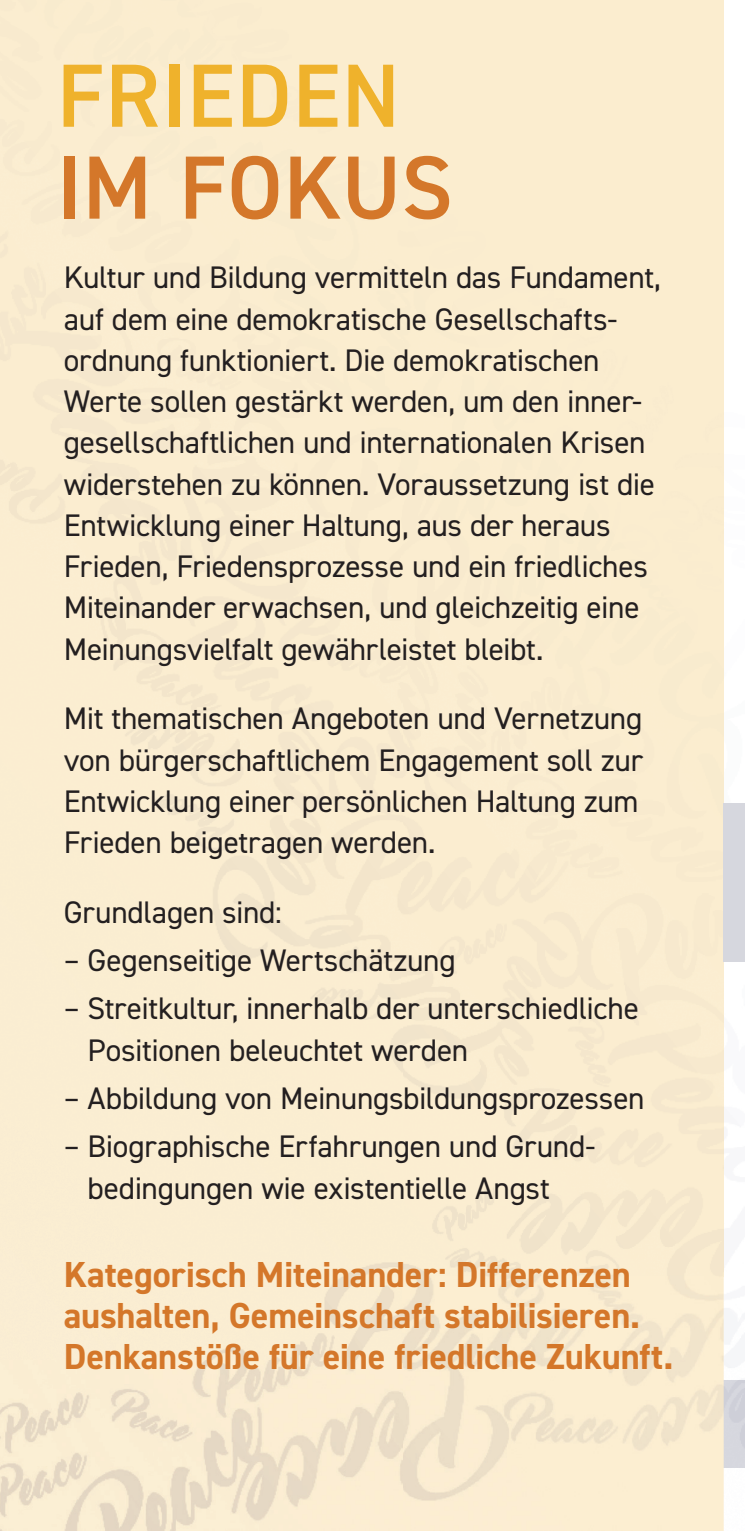
<style>
.page{position:relative;width:745px;height:1531px;background:#fff}
.page>*{position:absolute;margin:0;border:0;box-sizing:border-box;transform-origin:0 0}
.t1{font:600 90px "DIN2014";letter-spacing:.01em;color:#efb22c}
.t2{font:600 90px "DIN2014";color:#d4772a}
.t3{font:700 36.25px/41.2px "DIN2014";letter-spacing:-.005em;color:#d4772a}
.t4{font:31.25px/41.2px "DIN2014";letter-spacing:-.01em;color:#231f20}
</style>
<div class="page">
<div style="left:723px;top:1381px;width:21px;height:86px;background:#d6d7de"></div>
<div style="left:723px;top:804px;width:21px;height:157px;background:#d6d7de"></div>
<h1 class="t1" style="left:57px;top:36px;width:344px">FRIEDEN</h1>
<h1 class="t2" style="left:57px;top:128px;width:397px">IM FOKUS</h1>
<p class="t4" style="left:64px;top:256px;width:598px">Kultur und Bildung vermitteln das Fundament, auf dem eine demokratische Gesellschafts&shy;ordnung funktioniert. Die demokratischen Werte sollen gestärkt werden, um den inner&shy;gesellschaftlichen und internationalen Krisen widerstehen zu können. Voraussetzung ist die Entwicklung einer Haltung, aus der heraus Frieden, Friedensprozesse und ein friedliches Miteinander erwachsen, und gleichzeitig eine Meinungsvielfalt gewährleistet bleibt.</p>
<p class="t4" style="left:64px;top:697px;width:580px">Mit thematischen Angeboten und Vernetzung von bürgerschaftlichem Engagement soll zur Entwicklung einer persönlichen Haltung zum Frieden beigetragen werden.</p>
<p class="t4" style="left:64px;top:891px;width:219px">Grundlagen sind:</p>
<p class="t4" style="left:64px;top:939px;width:393px">– Gegenseitige Wertschätzung</p>
<p class="t4" style="left:87px;top:987px;width:552px;text-indent:-24px">– Streitkultur, innerhalb der unterschiedliche<br>Positionen beleuchtet werden</p>
<p class="t4" style="left:64px;top:1077px;width:582px">– Abbildung von Meinungsbildungsprozessen</p>
<p class="t4" style="left:87px;top:1125px;width:509px;text-indent:-24px">– Biographische Erfahrungen und Grund&shy;bedingungen wie existentielle Angst</p>
<p class="t3" style="left:64px;top:1253px;width:610px">Kategorisch Miteinander: Differenzen aushalten, Gemeinschaft stabilisieren.<br>Denkanstöße für eine friedliche Zukunft.</p>
</div>
